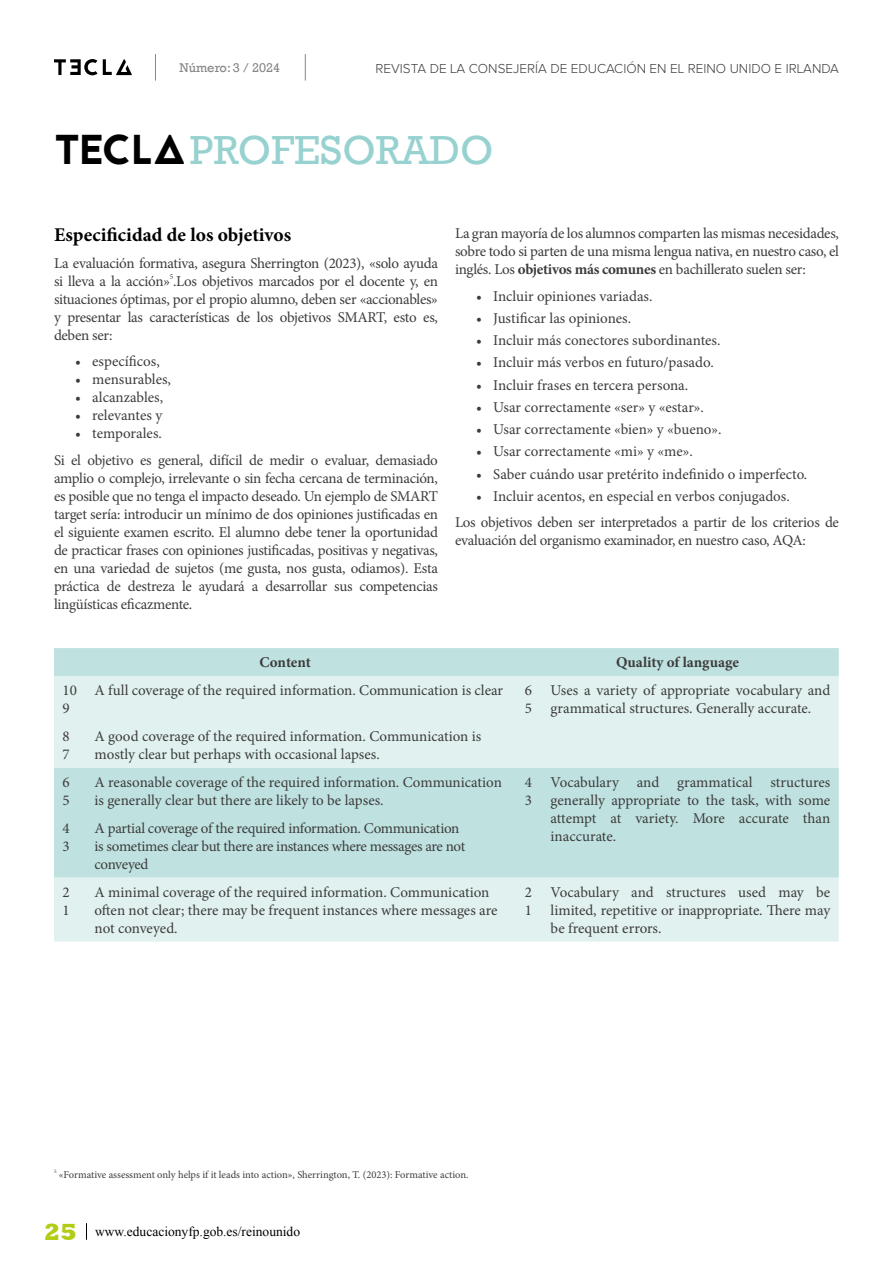
<style>
.page{position:relative;width:893px;height:1263px;background:#fff}
.page>*{position:absolute;margin:0;border:0;box-sizing:border-box;transform-origin:0 0}
.t1{font:41.55px "Rockwell";color:#97d2d0}
.t2{font:700 19.5px "Minion Pro";color:#000}
.t3{font:15px/18px "Minion Pro";letter-spacing:-.01em;color:#3c3c3b}
.t4{font:700 15px "Minion Pro";color:#3c3c3b}
.t5{font:300 13.5px "Proxima Nova A";color:#3c3c3b}
.t6{font:13.5px "Times New Roman";color:#000}
.t7{font:12.9px "Rockwell";color:#878787}
.t8{font:10.5px "Minion Pro";letter-spacing:-.005em;color:#3c3c3b}
.t9{font:7.5px "Minion Pro";color:#3c3c3b}
.s1{font-family:"Jaapokkienchance";font-size:41.7px;color:#000}
.s2{font-weight:700}
.s3{font-family:"Rockwell";font-weight:800;font-size:24px;color:#b4cc16}
</style>
<div class="page">
<svg style="left:86px;top:1223px;width:1px;height:17px"></svg>
<svg style="left:155px;top:54px;width:1px;height:27px"></svg>
<svg style="left:54px;top:59px;width:78px;height:16px"></svg>
<svg style="left:305px;top:54px;width:1px;height:27px"></svg>
<div style="left:54px;top:648px;width:785px;height:28px;background:#bfe1e0"></div>
<svg style="left:54px;top:676px;width:785px;height:265px;background:#d2eae9"></svg>
<p class="t7" style="left:179px;top:60px;width:102px">Número: 3 / 2024</p>
<p class="t5" style="left:375px;top:61px;width:465px">REVISTA DE LA CONSEJERÍA DE EDUCACIÓN EN EL REINO UNIDO E IRLANDA</p>
<h1 class="t1" style="left:54px;top:126px;width:441px"><span class="s1">TECLA</span>PROFESORADO</h1>
<h2 class="t2" style="left:54px;top:221px;width:239px">Especificidad de los objetivos</h2>
<p class="t3" style="left:54px;top:254px;width:385px">La evaluación formativa, asegura Sherrington (2023), «solo ayuda si lleva a la acción» .Los objetivos marcados por el docente y, en</p>
<p class="t9" style="left:170px;top:272px;width:5px">5</p>
<p class="t3" style="left:54px;top:290px;width:385px;text-align:justify">situaciones óptimas, por el propio alumno, deben ser «accionables» y presentar las características de los objetivos SMART, esto es, deben ser:</p>
<p class="t3" style="left:75px;top:353px;width:86px">• específicos,</p>
<p class="t3" style="left:75px;top:371px;width:97px">• mensurables,</p>
<p class="t3" style="left:75px;top:389px;width:89px">• alcanzables,</p>
<p class="t3" style="left:75px;top:407px;width:88px">• relevantes y</p>
<p class="t3" style="left:54px;top:420px;width:385px;line-height:26.5px;text-indent:21px">• temporales.<br>Si el objetivo es general, difícil de medir o evaluar, demasiado</p>
<p class="t3" style="left:54px;top:469px;width:386px;text-align:justify">amplio o complejo, irrelevante o sin fecha cercana de terminación, es posible que no tenga el impacto deseado. Un ejemplo de SMART target sería: introducir un mínimo de dos opiniones justificadas en el siguiente examen escrito. El alumno debe tener la oportunidad de practicar frases con opiniones justificadas, positivas y negativas, en una variedad de sujetos (me gusta, nos gusta, odiamos). Esta práctica de destreza le ayudará a desarrollar sus competencias lingüísticas eficazmente.</p>
<p class="t3" style="left:455px;top:224px;width:386px;text-align:justify">La gran mayoría de los alumnos comparten las mismas necesidades, sobre todo si parten de una misma lengua nativa, en nuestro caso, el inglés. Los <span class="s2">objetivos más comunes</span> en bachillerato suelen ser:</p>
<p class="t3" style="left:476px;top:287px;width:178px">• Incluir opiniones variadas.</p>
<p class="t3" style="left:476px;top:309px;width:156px">• Justificar las opiniones.</p>
<p class="t3" style="left:476px;top:331px;width:246px">• Incluir más conectores subordinantes.</p>
<p class="t3" style="left:476px;top:354px;width:239px">• Incluir más verbos en futuro/pasado.</p>
<p class="t3" style="left:476px;top:376px;width:214px">• Incluir frases en tercera persona.</p>
<p class="t3" style="left:476px;top:398px;width:229px">• Usar correctamente «ser» y «estar».</p>
<p class="t3" style="left:476px;top:420px;width:247px">• Usar correctamente «bien» y «bueno».</p>
<p class="t3" style="left:476px;top:443px;width:218px">• Usar correctamente «mi» y «me».</p>
<p class="t3" style="left:476px;top:465px;width:333px">• Saber cuándo usar pretérito indefinido o imperfecto.</p>
<p class="t3" style="left:455px;top:483px;width:385px;line-height:26.5px;text-indent:21px">• Incluir acentos, en especial en verbos conjugados.<br>Los objetivos deben ser interpretados a partir de los criterios de</p>
<p class="t3" style="left:455px;top:532px;width:352px">evaluación del organismo examinador, en nuestro caso, AQA:</p>
<p class="t4" style="left:259px;top:652px;width:53px">Content</p>
<p class="t4" style="left:616px;top:652px;width:124px">Quality of language</p>
<p class="t3" style="left:62px;top:682px;width:16px">10<br>9</p>
<p class="t3" style="left:94px;top:682px;width:410px">A full coverage of the required information. Communication is clear</p>
<p class="t3" style="left:525px;top:682px;width:9px">6<br>5</p>
<p class="t3" style="left:551px;top:682px;width:281px">Uses a variety of appropriate vocabulary and grammatical structures. Generally accurate.</p>
<p class="t3" style="left:63px;top:728px;width:9px">8<br>7</p>
<p class="t3" style="left:95px;top:728px;width:388px">A good coverage of the required information. Communication is mostly clear but perhaps with occasional lapses.</p>
<p class="t3" style="left:63px;top:773px;width:9px">6<br>5</p>
<p class="t3" style="left:95px;top:773px;width:409px">A reasonable coverage of the required information. Communication is generally clear but there are likely to be lapses.</p>
<p class="t3" style="left:525px;top:773px;width:9px">4<br>3</p>
<p class="t3" style="left:551px;top:773px;width:281px;text-align:justify">Vocabulary and grammatical structures generally appropriate to the task, with some attempt at variety. More accurate than inaccurate.</p>
<p class="t3" style="left:63px;top:819px;width:9px">4<br>3</p>
<p class="t3" style="left:95px;top:819px;width:372px">A partial coverage of the required information. Communication is sometimes clear but there are instances where messages are not conveyed</p>
<p class="t3" style="left:63px;top:883px;width:9px">2<br>1</p>
<p class="t3" style="left:95px;top:883px;width:404px">A minimal coverage of the required information. Communication often not clear; there may be frequent instances where messages are not conveyed.</p>
<p class="t3" style="left:525px;top:883px;width:9px">2<br>1</p>
<p class="t3" style="left:551px;top:883px;width:281px;text-align:justify">Vocabulary and structures used may be limited, repetitive or inappropriate. There may be frequent errors.</p>
<p class="t8" style="left:54px;top:1167px;width:416px"><sup>5</sup> «Formative assessment only helps if it leads into action», Sherrington, T. (2023): Formative action.</p>
<p class="t6" style="left:44px;top:1222px;width:258px"><span class="s3">25</span> www.educacionyfp.gob.es/reinounido</p>
</div>
